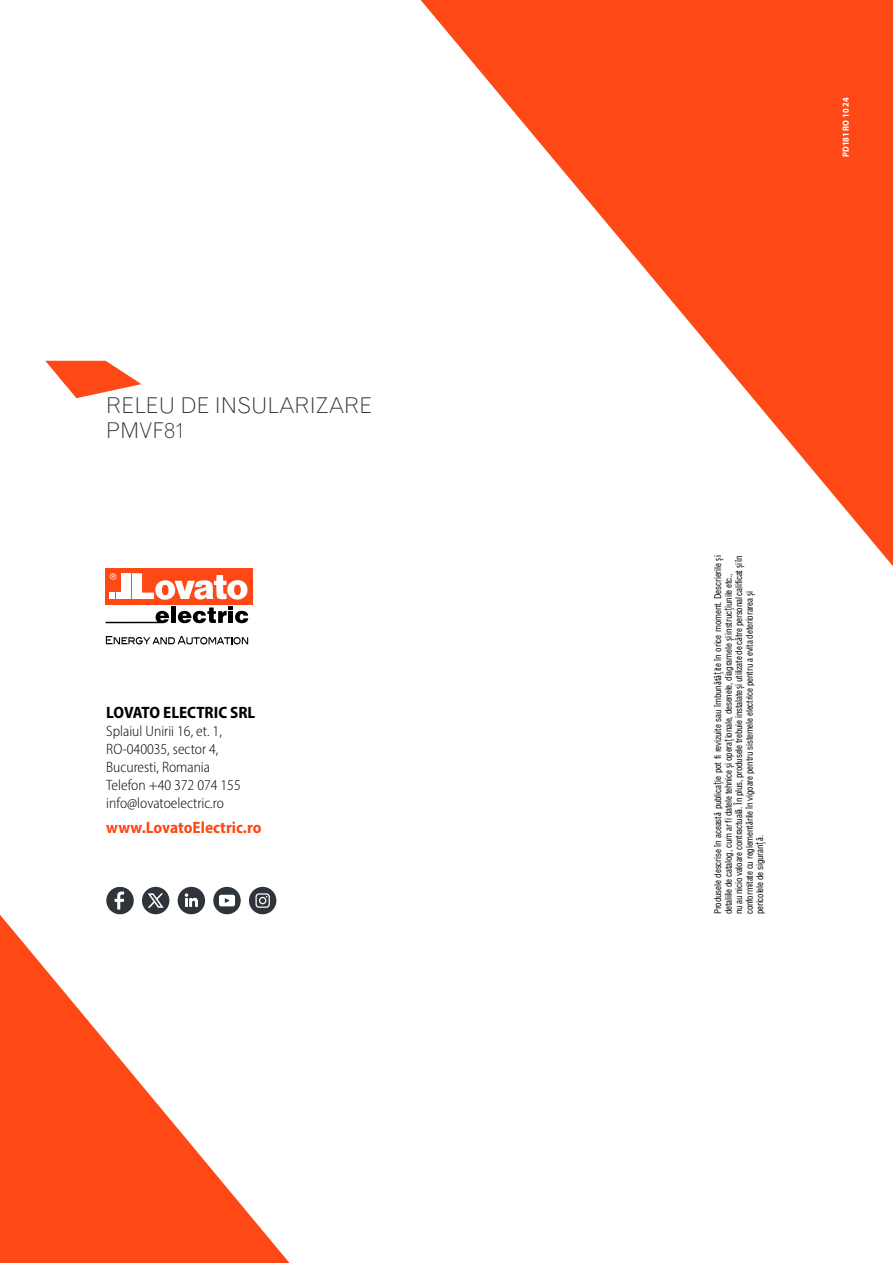
<style>
.page{position:relative;width:893px;height:1263px;background:#fff}
.page>*{position:absolute;margin:0;border:0;box-sizing:border-box;transform-origin:0 0}
.t1{font:300 21.75px/25.5px "Grotesque MT Std";color:#2e343a}
.t2{font:700 semi-condensed 16.5px "Myriad Pro";color:#fe4815}
.t3{font:700 semi-condensed 16.5px "Myriad Pro";color:#000}
.t4{font:300 semi-condensed 15px/18px "Myriad Pro";color:#000}
.t5{font:condensed 9px/10.5px "Helvetica";letter-spacing:-.02em;color:#000}
.t6{font:700 semi-condensed 9px "Myriad Pro";color:#fff}
.s1{font-family:"Myriad Pro";font-size:10.5px}
.s2{font-family:"Myriad Pro";font-weight:300;font-stretch:semi-condensed;font-size:12px}
</style>
<div class="page">
<div style="left:105px;top:568px;width:148px;height:36px;background:#fe4815"></div>
<svg style="left:106px;top:611px;width:63px;height:12px"></svg>
<div style="left:171px;top:607px;width:5px;height:16px;background:#000"></div>
<svg style="left:178px;top:606px;width:70px;height:17px"></svg>
<svg style="left:110px;top:573px;width:138px;height:27px"></svg>
<svg style="left:106px;top:636px;width:142px;height:8px"></svg>
<svg style="left:421px;top:0;width:472px;height:566px"></svg>
<svg style="left:0;top:915px;width:290px;height:348px;fill:#fe4815"></svg>
<svg style="left:178px;top:887px;width:27px;height:27px"></svg>
<svg style="left:106px;top:887px;width:28px;height:27px"></svg>
<svg style="left:249px;top:887px;width:27px;height:27px"></svg>
<svg style="left:213px;top:887px;width:28px;height:27px"></svg>
<svg style="left:142px;top:887px;width:27px;height:27px"></svg>
<svg style="left:45px;top:360px;width:97px;height:38px"></svg>
<h1 class="t1" style="left:106px;top:392px;width:268px">RELEU DE INSULARIZARE<br>PMVF81</h1>
<h2 class="t3" style="left:106px;top:702px;width:151px">LOVATO ELECTRIC SRL</h2>
<h3 class="t4" style="left:106px;top:722px;width:136px">Splaiul Unirii 16, et. 1,<br>RO-040035, sector 4,<br>Bucuresti, Romania<br>Telefon +40 372 074 155 info@lovatoelectric.ro</h3>
<h2 class="t2" style="left:106px;top:816px;width:157px">www.LovatoElectric.ro</h2>
<p class="t6" style="left:840px;top:157px;width:61px;rotate:-90deg">PD181 RO 10 24</p>
<p class="t5" style="left:713px;top:914px;width:360px;rotate:-90deg">Produsele descrise în aceast<span class="s1">ă</span> publica<span class="s2">ț</span>ie pot fi revizuite sau îmbun<span class="s1">ă</span>t<span class="s1">ă</span><span class="s2">ț</span>ite în orice moment. Descrierile <span class="s1">ș</span>i detaliile de catalog, cum ar fi datele tehnice <span class="s1">ș</span>i opera<span class="s2">ț</span>ionale, desenele, diagramele <span class="s1">ș</span>i instruc<span class="s2">ț</span>iunile etc.,<br>nu au nicio valoare contractual<span class="s1">ă</span>. În plus, produsele trebuie instalate <span class="s1">ș</span>i utilizate de c<span class="s1">ă</span>tre personal calificat <span class="s1">ș</span>i în conformitate cu reglement<span class="s1">ă</span>rile în vigoare pentru sistemele electrice pentru a evita deteriorarea <span class="s1">ș</span>i<br>pericolele de siguran<span class="s2">ț</span><span class="s1">ă</span>.</p>
</div>
